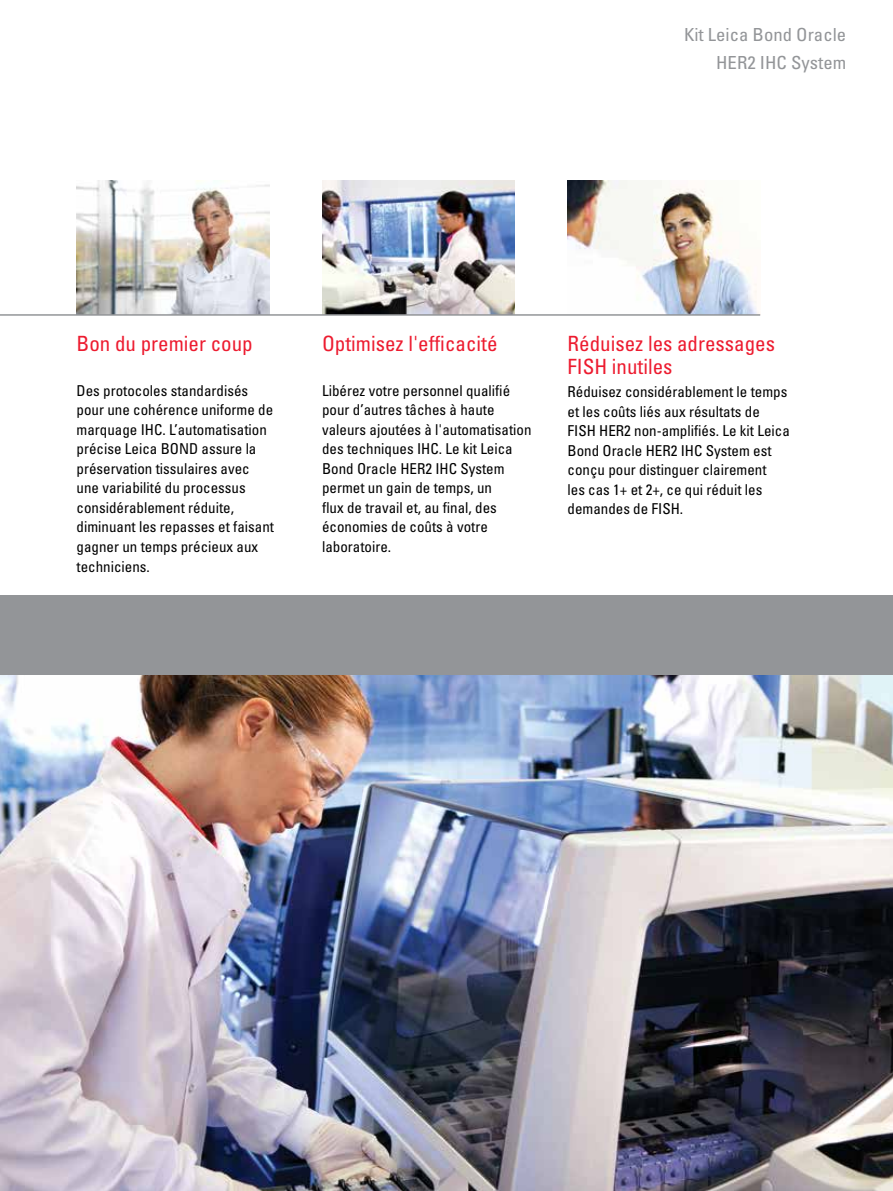
<style>
.page{position:relative;width:893px;height:1191px;background:#fff}
.page>*{position:absolute;margin:0;border:0;box-sizing:border-box;transform-origin:0 0}
.t1{font:condensed 21px/22.5px "Univers LT Std";color:#ed1b2f}
.t2{font:condensed 18px/27.6px "Univers LT Std";color:#939598;text-align:right;scale:1.04 1}
.t3{font:condensed 15px/19.5px "Univers LT Std";color:#000}
</style>
<div class="page">
<img style="left:77px;top:181px;width:192px;height:133px">
<img style="left:322px;top:181px;width:193px;height:133px">
<img style="left:567px;top:181px;width:192px;height:133px">
<hr style="left:0;top:314px;width:760px;height:2px;background:#939598">
<img style="left:0;top:675px;width:893px;height:516px">
<div style="left:0;top:595px;width:893px;height:80px;background:#939598"></div>
<p class="t2" style="left:684px;top:21px;width:157px">Kit Leica Bond Oracle<br>HER2 IHC System</p>
<h1 class="t1" style="left:77px;top:332px;width:178px">Bon du premier coup</h1>
<p class="t3" style="left:77px;top:380px;width:199px">Des protocoles standardisés pour une cohérence uniforme de marquage IHC. L’automatisation précise Leica BOND assure la préservation tissulaires avec une variabilité du processus considérablement réduite, diminuant les repasses et faisant gagner un temps précieux aux techniciens.</p>
<h1 class="t1" style="left:322px;top:332px;width:177px">Optimisez l'efficacité</h1>
<p class="t3" style="left:322px;top:380px;width:211px">Libérez votre personnel qualifié pour d’autres tâches à haute valeurs ajoutées à l'automatisation des techniques IHC. Le kit Leica<br>Bond Oracle HER2 IHC System permet un gain de temps, un<br>flux de travail et, au final, des économies de coûts à votre laboratoire.</p>
<h1 class="t1" style="left:567px;top:332px;width:209px">Réduisez les adressages<br>FISH inutiles</h1>
<p class="t3" style="left:567px;top:382px;width:224px">Réduisez considérablement le temps et les coûts liés aux résultats de<br>FISH HER2 non-amplifiés. Le kit Leica<br>Bond Oracle HER2 IHC System est conçu pour distinguer clairement<br>les cas 1+ et 2+, ce qui réduit les demandes de FISH.</p>
</div>
